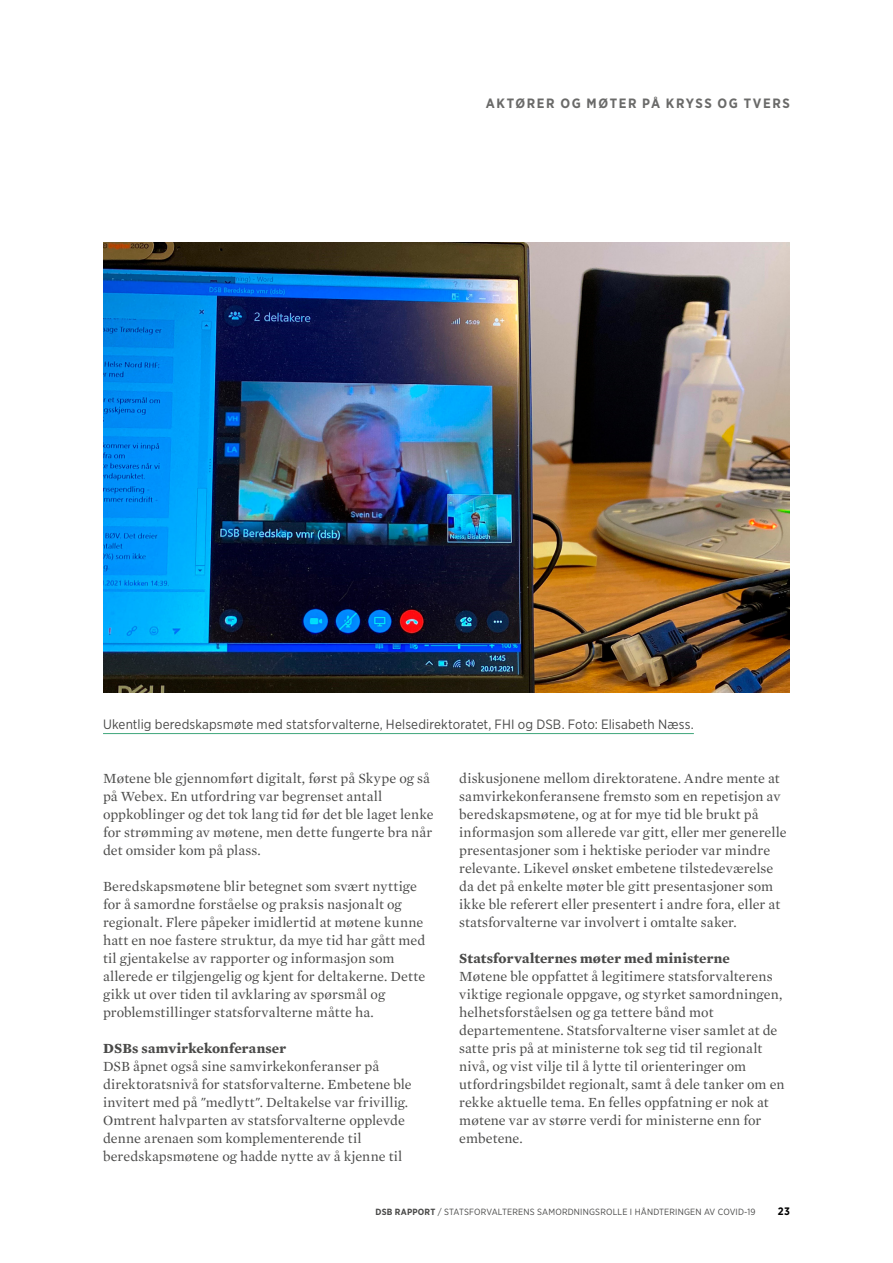
<style>
.page{position:relative;width:893px;height:1263px;background:#fff}
.page>*{position:absolute;margin:0;border:0;box-sizing:border-box;transform-origin:0 0}
.t1{font:14.25px/18px "Mercury Text G1";letter-spacing:.005em;color:#4a4a49}
.t2{font:700 14.25px "Mercury Text G1";letter-spacing:.005em;color:#4a4a49}
.t3{font:13.5px "Gotham Narrow";letter-spacing:.015em;color:#4a4a49}
.t4{font:700 13.5px "Gotham Narrow";letter-spacing:.125em;color:#6a6a69}
.t5{font:700 10.8px "Gotham Narrow";color:#000}
.t6{font:9px "Gotham Narrow";letter-spacing:.02em;color:#4a4a49}
.s1{font-weight:700}
</style>
<div class="page">
<img style="left:103px;top:243px;width:687px;height:450px">
<hr style="left:103px;top:733px;width:591px;height:1px;background:#40a67b">
<p class="t4" style="left:486px;top:95px;width:296px">AKTØRER OG MØTER PÅ KRYSS OG TVERS</p>
<p class="t3" style="left:103px;top:716px;width:399px">Ukentlig beredskapsmøte med statsforvalterne, H elsedirektoratet, FHI</p>
<p class="t3" style="left:518px;top:716px;width:178px">og DSB. Foto: Elisabeth Næss.</p>
<p class="t1" style="left:103px;top:768px;width:332px">Møtene ble gjennomført digitalt, først på Skype og så på Webex. En utfordring var begrenset antall oppkoblinger og det tok lang tid før det ble laget lenke for strømming av møtene, men dette fungerte bra når det omsider kom på plass.</p>
<p class="t1" style="left:103px;top:876px;width:324px">Beredskapsmøtene blir betegnet som svært nyttige for å samordne forståelse og praksis nasjonalt og regionalt. Flere påpeker imidlertid at møtene kunne hatt en noe fastere struktur, da mye tid har gått med til gjentakelse av rapporter og informasjon som allerede er tilgjengelig og kjent for deltakerne. Dette gikk ut over tiden til avklaring av spørsmål og problemstillinger statsforvalterne måtte ha.</p>
<p class="t2" style="left:103px;top:1037px;width:185px">DSBs samvirkekonferanser</p>
<p class="t1" style="left:103px;top:1056px;width:310px">DSB åpnet også sine samvirkekonferanser på direktoratsnivå for statsforvalterne. Embetene ble invitert med på "medlytt". Deltakelse var frivillig.<br>Omtrent halvparten av statsforvalterne opplevde denne arenaen som komplementerende til beredskapsmøtene og hadde nytte av å kjenne til</p>
<p class="t1" style="left:459px;top:768px;width:329px">diskusjonene mellom direktoratene. Andre mente at samvirkekonferansene fremsto som en repetisjon av beredskapsmøtene, og at for mye tid ble brukt på informasjon som allerede var gitt, eller mer generelle presentasjoner som i hektiske perioder var mindre relevante. Likevel ønsket embetene tilstedeværelse da det på enkelte møter ble gitt presentasjoner som ikke ble referert eller presentert i andre fora, eller at statsforvalterne var involvert i omtalte saker.</p>
<p class="t2" style="left:459px;top:947px;width:272px">Statsforvalternes møter med ministerne</p>
<p class="t1" style="left:459px;top:966px;width:327px">Møtene ble oppfattet å legitimere statsforvalterens viktige regionale oppgave, og styrket samordningen, helhetsforståelsen og ga tettere bånd mot departementene. Statsforvalterne viser samlet at de satte pris på at ministerne tok seg tid til regionalt nivå, og vist vilje til å lytte til orienteringer om utfordringsbildet regionalt, samt å dele tanker om en rekke aktuelle tema. En felles oppfatning er nok at møtene var av større verdi for ministerne enn for embetene.</p>
<p class="t6" style="left:376px;top:1206px;width:381px"><span class="s1">DSB RAPPORT</span> / Statsforvalterens samordningsrolle i håndteringen av covid-19</p>
<p class="t5" style="left:778px;top:1204px;width:14px">23</p>
</div>
